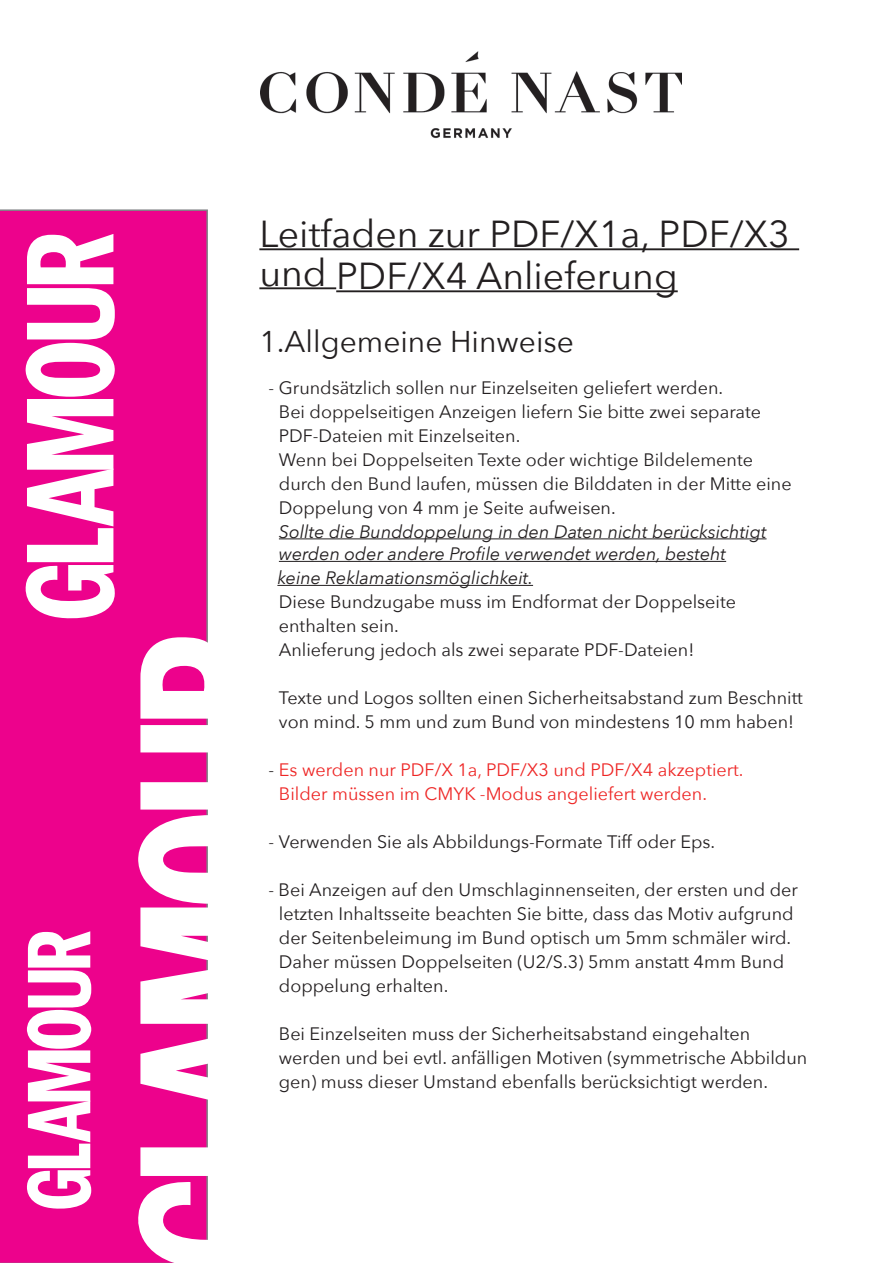
<style>
.page{position:relative;width:893px;height:1263px;background:#fff}
.page>*{position:absolute;margin:0;border:0;box-sizing:border-box;transform-origin:0 0}
.t1{font:37.5px/42px "Avenir Next";color:#231f20}
.t2{font:30px "Avenir Next";color:#231f20}
.t3{font:18px/24px "Avenir Next";color:#231f20}
.t4{font:italic 18px/22.5px "Avenir Next";color:#231f20}
.t5{font:18px "Avenir Next";color:#ee2726}
.s1{color:#231f20}
</style>
<div class="page">
<div style="left:0;top:209px;width:208px;height:1054px;background:#ed028c"></div>
<svg style="left:17px;top:234px;width:266px;height:485px"></svg>
<svg style="left:19px;top:725px;width:189px;height:538px"></svg>
<hr style="left:259px;top:248px;width:540px;height:2px;background:#231f20">
<hr style="left:259px;top:287px;width:77px;height:2px;background:#231f20">
<hr style="left:336px;top:290px;width:342px;height:2px;background:#231f20">
<hr style="left:279px;top:538px;width:487px;height:1px;background:#231f20">
<hr style="left:279px;top:561px;width:447px;height:1px;background:#231f20">
<hr style="left:277px;top:585px;width:256px;height:1px;background:#231f20">
<img style="left:261px;top:51px;width:420px;height:88px">
<p class="t1" style="left:259px;top:211px;width:532px">Leitfaden zur PDF/X1a, PDF/X3 und PDF/X4 Anlieferung</p>
<p class="t2" style="left:259px;top:316px;width:316px">1.Allgemeine Hinweise</p>
<p class="t3" style="left:268px;top:374px;width:456px">- Grundsätzlich sollen nur Einzelseiten geliefert werden.</p>
<p class="t3" style="left:279px;top:398px;width:484px">Bei doppelseitigen Anzeigen liefern Sie bitte zwei separate</p>
<p class="t3" style="left:279px;top:422px;width:243px">PDF-Dateien mit Einzelseiten.</p>
<p class="t3" style="left:279px;top:446px;width:476px">Wenn bei Doppelseiten Texte oder wichtige Bildelemente</p>
<p class="t3" style="left:279px;top:470px;width:514px">durch den Bund laufen, müssen die Bilddaten in der Mitte eine<br>Doppelung von 4 mm je Seite aufweisen.</p>
<p class="t4" style="left:279px;top:519px;width:489px">Sollte die Bunddoppelung in den Daten nicht berücksichtigt werden oder andere Profile verwendet werden, besteht</p>
<p class="t4" style="left:277px;top:566px;width:257px">keine Reklamationsmöglichkeit.</p>
<p class="t3" style="left:279px;top:589px;width:459px">Diese Bundzugabe muss im Endformat der Doppelseite</p>
<p class="t3" style="left:279px;top:613px;width:121px">enthalten sein.</p>
<p class="t3" style="left:279px;top:637px;width:417px">Anlieferung jedoch als zwei separate PDF-Dateien!</p>
<p class="t3" style="left:279px;top:685px;width:525px">Texte und Logos sollten einen Sicherheitsabstand zum Beschnitt von mind. 5 mm und zum Bund von mindestens 10 mm haben!</p>
<p class="t5" style="left:268px;top:755px;width:477px"><span class="s1">-</span> Es werden nur PDF/X 1a, PDF/X3 und PDF/X4 akzeptiert.</p>
<p class="t5" style="left:279px;top:779px;width:430px">Bilder müssen im CMYK -Modus angeliefert werden.</p>
<p class="t3" style="left:268px;top:829px;width:448px">- Verwenden Sie als Abbildungs-Formate Tiff oder Eps.</p>
<p class="t3" style="left:279px;top:877px;width:520px;text-indent:-10px">- Bei Anzeigen auf den Umschlaginnenseiten, der ersten und der letzten Inhaltsseite beachten Sie bitte, dass das Motiv aufgrund der Seitenbeleimung im Bund optisch um 5mm schmäler wird.<br>Daher müssen Doppelseiten (U2/S.3) 5mm anstatt 4mm Bund doppelung erhalten.</p>
<p class="t3" style="left:279px;top:1021px;width:473px">Bei Einzelseiten muss der Sicherheitsabstand eingehalten</p>
<p class="t3" style="left:279px;top:1045px;width:530px">werden und bei evtl. anfälligen Motiven (symmetrische Abbildun gen) muss dieser Umstand ebenfalls berücksichtigt werden.</p>
</div>
